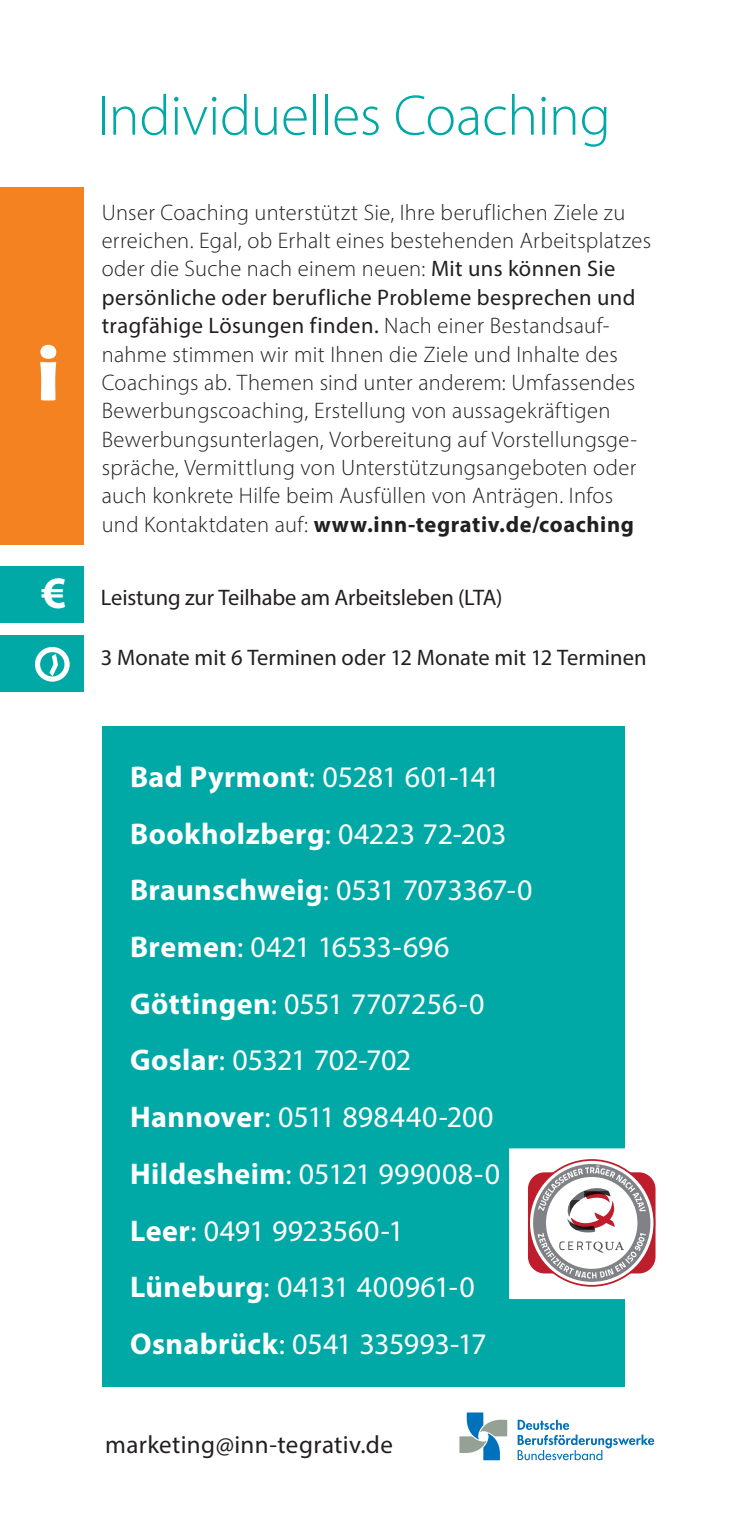
<style>
.page{position:relative;width:730px;height:1517px;background:#fff}
.page>*{position:absolute;margin:0;border:0;box-sizing:border-box;transform-origin:0 0}
.Headlines_Tuerkis{font:700 82.5px "Berlin Sans FB Demi";color:#fff}
.Titel_Flyer{font:300 57.5px "Myriad Pro";letter-spacing:-.005em;color:#00a9a5}
.Headlines_Tuerkis-2{font:700 45px "Myriad Pro";color:#fff}
.Kontaktdaten_reduziert{font:30px "Myriad Pro";letter-spacing:-.015em;color:#fff}
.Kontaktdaten_reduziert-2{font:700 30px "Myriad Pro";letter-spacing:.015em;color:#fff}
.Kontaktdaten_reduziert-3{font:30px "Myriad Pro";letter-spacing:.015em;color:#fff}
.Kontaktdaten_reduziert-4{font:30px "Myriad Pro";letter-spacing:.005em;color:#fff}
.Kontaktdaten_reduziert-5{font:30px "Myriad Pro";letter-spacing:.01em;color:#fff}
.Fließtext_Weiß{font:25px "Myriad Pro";letter-spacing:.015em;color:#231f20}
.Fließtext_Weiß-2{font:300 22.5px/28.2px "Myriad Pro";letter-spacing:.015em;color:#231f20}
.Fließtext_Schwarz{font:22.5px "Myriad Pro";color:#231f20}
.s1{font-weight:400}
.s2{font-weight:700}
</style>
<div class="page">
<div style="left:0;top:635px;width:83px;height:57px;background:#00a9a5"></div>
<svg style="left:35px;top:646px;width:35px;height:36px"></svg>
<div style="left:0;top:566px;width:83px;height:56px;background:#00a9a5"></div>
<div style="left:0;top:187px;width:83px;height:357px;background:#f58220"></div>
<svg style="left:459px;top:1412px;width:48px;height:48px"></svg>
<svg style="left:518px;top:1419px;width:136px;height:41px"></svg>
<div style="left:102px;top:726px;width:522px;height:661px;background:#00a9a5"></div>
<svg style="left:509px;top:1139px;width:147px;height:168px"></svg>
<p class="Headlines_Tuerkis" style="left:37px;top:324px;width:24px">i</p>
<p class="Titel_Flyer" style="left:97px;top:81px;width:515px">Individuelles Coaching</p>
<p class="Fließtext_Weiß-2" style="left:102px;top:198px;width:551px">Unser Coaching unterstützt Sie, Ihre beruflichen Ziele zu erreichen. Egal, ob Erhalt eines bestehenden Arbeitsplatzes oder die Suche nach einem neuen: <span class="s1">Mit uns können Sie persönliche oder berufliche Probleme besprechen und tragfähige Lösungen finden.</span> Nach einer Bestandsauf&shy;nahme stimmen wir mit Ihnen die Ziele und Inhalte des Coachings ab. Themen sind unter anderem: Umfassendes Bewerbungscoaching, Erstellung von aussagekräftigen Bewerbungsunterlagen, Vorbereitung auf Vorstellungsge&shy;spräche, Vermittlung von Unterstützungsangeboten oder auch konkrete Hilfe beim Ausfüllen von Anträgen. Infos und Kontaktdaten auf: <span class="s2">www.inn-tegrativ.de/coaching</span></p>
<p class="Headlines_Tuerkis-2" style="left:41px;top:563px;width:26px">€</p>
<p class="Fließtext_Schwarz" style="left:101px;top:583px;width:403px">Leistung zur Teilhabe am Arbeitsleben (LTA)</p>
<p class="Fließtext_Schwarz" style="left:101px;top:643px;width:547px">3 Monate mit 6 Terminen oder 12 Monate mit 12 Terminen</p>
<p class="Kontaktdaten_reduziert" style="left:130px;top:758px;width:371px"><span class="s2">Bad Pyrmont</span>: 05281 601-141</p>
<p class="Kontaktdaten_reduziert-2" style="left:130px;top:814px;width:378px">Bookholzberg<span class="s1">: 04223 72-203</span></p>
<p class="Kontaktdaten_reduziert" style="left:130px;top:871px;width:404px"><span class="s2">Braunschweig</span>: 0531 7073367-0</p>
<p class="Kontaktdaten_reduziert" style="left:130px;top:928px;width:321px"><span class="s2">Bremen</span>: 0421 16533-696</p>
<p class="Kontaktdaten_reduziert" style="left:130px;top:985px;width:356px"><span class="s2">Göttingen</span>: 0551 7707256-0</p>
<p class="Kontaktdaten_reduziert" style="left:130px;top:1042px;width:283px"><span class="s2">Goslar</span>: 05321 702-702</p>
<p class="Kontaktdaten_reduziert-4" style="left:130px;top:1098px;width:365px"><span class="s2">Hannover</span>: 0511 898440-200</p>
<p class="Kontaktdaten_reduziert-3" style="left:130px;top:1155px;width:372px"><span class="s2">Hildesheim</span>: 05121 999008-0</p>
<p class="Kontaktdaten_reduziert" style="left:130px;top:1212px;width:275px"><span class="s2">Leer</span>: 0491 9923560-1</p>
<p class="Kontaktdaten_reduziert-5" style="left:130px;top:1268px;width:346px"><span class="s2">Lüneburg</span>: 04131 400961-0</p>
<p class="Kontaktdaten_reduziert" style="left:130px;top:1325px;width:358px"><span class="s2">Osnabrück</span>: 0541 335993-17</p>
<p class="Fließtext_Weiß" style="left:105px;top:1429px;width:289px">marketing@inn-tegrativ.de</p>
</div>
